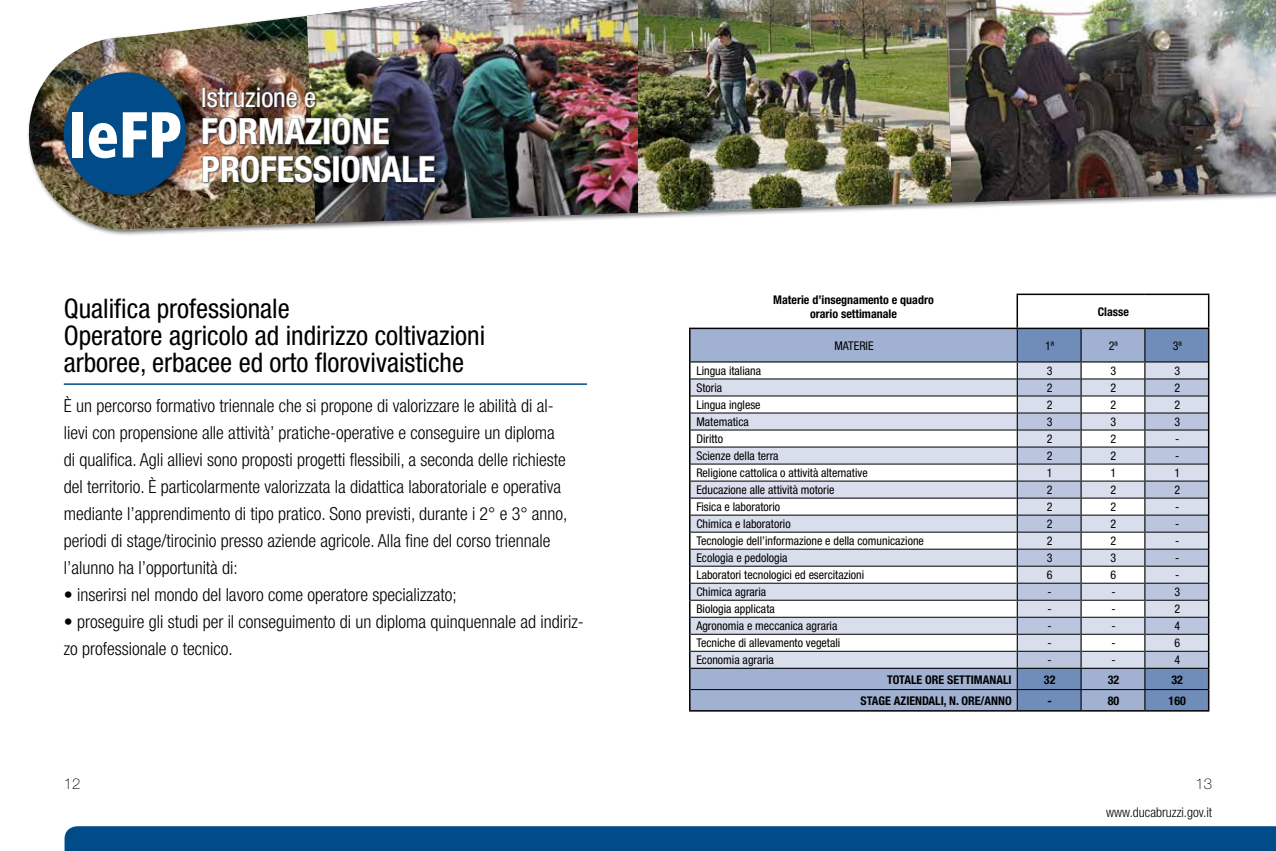
<style>
.page{position:relative;width:1276px;height:851px;background:#fff}
.page>*{position:absolute;margin:0;border:0;box-sizing:border-box;transform-origin:0 0}
.t1{font:900 condensed 64.8px "Frutiger";color:#fff;scale:.9 1}
.t2{font:700 condensed 36px/37.5px "Helvetica Neue";color:#fff}
.t3{font:condensed 27px/27px "Helvetica Neue";color:#000}
.t4{font:condensed 27px "Helvetica Neue";color:#fff}
.t5{font:300 condensed 18px/27px "Helvetica Neue";color:#000}
.t6{font:100 15px "Helvetica Neue";color:#000}
.t7{font:300 condensed 13.5px "Helvetica Neue";color:#000}
.t8{font:condensed 12px "Helvetica Neue";color:#000}
.t9{font:700 condensed 12px/14.4px "Helvetica Neue";color:#000;text-align:center}
</style>
<div class="page">
<div style="left:65px;top:826px;width:1211px;height:24px;background:#004b88"></div>
<svg style="left:315px;top:223px;width:164px;height:6px"></svg>
<img style="left:305px;top:0;width:334px;height:223px">
<img style="left:638px;top:0;width:306px;height:213px">
<img style="left:28px;top:16px;width:287px;height:217px">
<svg style="left:944px;top:0;width:186px;height:208px"></svg>
<img style="left:945px;top:0;width:331px;height:202px">
<hr style="left:689px;top:327px;width:328px;height:2px;background:#000">
<hr style="left:1017px;top:327px;width:64px;height:2px;background:#000">
<hr style="left:1081px;top:327px;width:64px;height:2px;background:#000">
<hr style="left:1145px;top:327px;width:64px;height:2px;background:#000">
<hr style="left:689px;top:710px;width:328px;height:1px;background:#000">
<hr style="left:1017px;top:710px;width:64px;height:1px;background:#000">
<hr style="left:1081px;top:710px;width:64px;height:1px;background:#000">
<hr style="left:1145px;top:710px;width:64px;height:1px;background:#000">
<svg style="left:689px;top:328px;width:520px;height:382px"></svg>
<hr style="left:1016px;top:293px;width:65px;height:2px;background:#000">
<hr style="left:1016px;top:295px;width:2px;height:32px;background:#000">
<hr style="left:1081px;top:293px;width:64px;height:2px;background:#000">
<hr style="left:1145px;top:293px;width:64px;height:2px;background:#000">
<hr style="left:1208px;top:295px;width:1px;height:32px;background:#000">
<hr style="left:690px;top:689px;width:327px;height:1px;background:#000">
<hr style="left:1017px;top:689px;width:64px;height:1px;background:#000">
<hr style="left:1081px;top:689px;width:64px;height:1px;background:#000">
<hr style="left:1145px;top:689px;width:63px;height:1px;background:#000">
<hr style="left:64px;top:383px;width:523px;height:2px;background:#004b88">
<div style="left:201px;top:86px;width:236px;height:99px;background:#000;opacity:.75"></div>
<img style="left:203px;top:87px;width:232px;height:124px">
<div style="left:61px;top:70px;width:132px;height:131px;background:#000;opacity:.6"></div>
<div style="left:64px;top:72px;width:122px;height:123px;background:#004b88;border-radius:50%"></div>
<h1 class="t1" style="left:68px;top:95px;width:127px">IeFP</h1>
<h3 class="t4" style="left:201px;top:81px;width:116px">Istruzione e</h3>
<h2 class="t2" style="left:201px;top:112px;width:236px">Formazione<br>Professionale</h2>
<h3 class="t3" style="left:64px;top:295px;width:423px">Qualifica professionale<br>Operatore agricolo ad indirizzo coltivazioni arboree, erbacee ed orto florovivaistiche</h3>
<p class="t5" style="left:64px;top:392px;width:505px">È un percorso formativo triennale che si propone di valorizzare le abilità di al&shy;lievi con propensione alle attività’ pratiche-operative e conseguire un diploma di qualifica. Agli allievi sono proposti progetti flessibili, a seconda delle richieste del territorio. È particolarmente valorizzata la didattica laboratoriale e operativa mediante l’apprendimento di tipo pratico. Sono previsti, durante i 2° e 3° anno, periodi di stage/tirocinio presso aziende agricole. Alla fine del corso triennale l’alunno ha l’opportunità di:</p>
<p class="t5" style="left:64px;top:581px;width:394px">• inserirsi nel mondo del lavoro come operatore specializzato;</p>
<p class="t5" style="left:64px;top:608px;width:521px">• proseguire gli studi per il conseguimento di un diploma quinquennale ad indiriz&shy;zo professionale o tecnico.</p>
<p class="t9" style="left:773px;top:292px;width:162px">Materie d’insegnamento e quadro orario settimanale</p>
<p class="t9" style="left:1097px;top:304px;width:33px">Classe</p>
<p class="t8" style="left:834px;top:339px;width:41px">MATERIE</p>
<p class="t8" style="left:1045px;top:339px;width:11px">1ª</p>
<p class="t8" style="left:1109px;top:339px;width:11px">2ª</p>
<p class="t8" style="left:1172px;top:339px;width:11px">3ª</p>
<p class="t8" style="left:696px;top:364px;width:66px">Lingua italiana</p>
<p class="t8" style="left:1046px;top:364px;width:7px">3</p>
<p class="t8" style="left:1110px;top:364px;width:7px">3</p>
<p class="t8" style="left:1174px;top:364px;width:7px">3</p>
<p class="t8" style="left:696px;top:381px;width:27px">Storia</p>
<p class="t8" style="left:1046px;top:381px;width:7px">2</p>
<p class="t8" style="left:1110px;top:381px;width:7px">2</p>
<p class="t8" style="left:1174px;top:381px;width:7px">2</p>
<p class="t8" style="left:696px;top:398px;width:66px">Lingua inglese</p>
<p class="t8" style="left:1046px;top:398px;width:7px">2</p>
<p class="t8" style="left:1110px;top:398px;width:7px">2</p>
<p class="t8" style="left:1174px;top:398px;width:7px">2</p>
<p class="t8" style="left:696px;top:415px;width:54px">Matematica</p>
<p class="t8" style="left:1046px;top:415px;width:7px">3</p>
<p class="t8" style="left:1110px;top:415px;width:7px">3</p>
<p class="t8" style="left:1174px;top:415px;width:7px">3</p>
<p class="t8" style="left:696px;top:432px;width:28px">Diritto</p>
<p class="t8" style="left:1046px;top:432px;width:7px">2</p>
<p class="t8" style="left:1110px;top:432px;width:7px">2</p>
<p class="t8" style="left:1175px;top:432px;width:6px">-</p>
<p class="t8" style="left:696px;top:449px;width:84px">Scienze della terra</p>
<p class="t8" style="left:1046px;top:449px;width:7px">2</p>
<p class="t8" style="left:1110px;top:449px;width:7px">2</p>
<p class="t8" style="left:1175px;top:449px;width:6px">-</p>
<p class="t8" style="left:696px;top:466px;width:173px">Religione cattolica o attività alternative</p>
<p class="t8" style="left:1046px;top:466px;width:7px">1</p>
<p class="t8" style="left:1110px;top:466px;width:7px">1</p>
<p class="t8" style="left:1174px;top:466px;width:7px">1</p>
<p class="t8" style="left:696px;top:483px;width:140px">Educazione alle attività motorie</p>
<p class="t8" style="left:1046px;top:483px;width:7px">2</p>
<p class="t8" style="left:1110px;top:483px;width:7px">2</p>
<p class="t8" style="left:1174px;top:483px;width:7px">2</p>
<p class="t8" style="left:696px;top:500px;width:85px">Fisica e laboratorio</p>
<p class="t8" style="left:1046px;top:500px;width:7px">2</p>
<p class="t8" style="left:1110px;top:500px;width:7px">2</p>
<p class="t8" style="left:1175px;top:500px;width:6px">-</p>
<p class="t8" style="left:696px;top:517px;width:96px">Chimica e laboratorio</p>
<p class="t8" style="left:1046px;top:517px;width:7px">2</p>
<p class="t8" style="left:1110px;top:517px;width:7px">2</p>
<p class="t8" style="left:1175px;top:517px;width:6px">-</p>
<p class="t8" style="left:696px;top:534px;width:229px">Tecnologie dell’informazione e della comunicazione</p>
<p class="t8" style="left:1046px;top:534px;width:7px">2</p>
<p class="t8" style="left:1110px;top:534px;width:7px">2</p>
<p class="t8" style="left:1175px;top:534px;width:6px">-</p>
<p class="t8" style="left:696px;top:551px;width:93px">Ecologia e pedologia</p>
<p class="t8" style="left:1046px;top:551px;width:7px">3</p>
<p class="t8" style="left:1110px;top:551px;width:7px">3</p>
<p class="t8" style="left:1175px;top:551px;width:6px">-</p>
<p class="t8" style="left:696px;top:568px;width:169px">Laboratori tecnologici ed esercitazioni</p>
<p class="t8" style="left:1046px;top:568px;width:7px">6</p>
<p class="t8" style="left:1110px;top:568px;width:7px">6</p>
<p class="t8" style="left:1175px;top:568px;width:6px">-</p>
<p class="t8" style="left:696px;top:585px;width:71px">Chimica agraria</p>
<p class="t8" style="left:1047px;top:585px;width:6px">-</p>
<p class="t8" style="left:1111px;top:585px;width:6px">-</p>
<p class="t8" style="left:1174px;top:585px;width:7px">3</p>
<p class="t8" style="left:696px;top:602px;width:80px">Biologia applicata</p>
<p class="t8" style="left:1047px;top:602px;width:6px">-</p>
<p class="t8" style="left:1111px;top:602px;width:6px">-</p>
<p class="t8" style="left:1174px;top:602px;width:7px">2</p>
<p class="t8" style="left:696px;top:619px;width:142px">Agronomia e meccanica agraria</p>
<p class="t8" style="left:1047px;top:619px;width:6px">-</p>
<p class="t8" style="left:1111px;top:619px;width:6px">-</p>
<p class="t8" style="left:1174px;top:619px;width:7px">4</p>
<p class="t8" style="left:696px;top:636px;width:145px">Tecniche di allevamento vegetali</p>
<p class="t8" style="left:1047px;top:636px;width:6px">-</p>
<p class="t8" style="left:1111px;top:636px;width:6px">-</p>
<p class="t8" style="left:1174px;top:636px;width:7px">6</p>
<p class="t8" style="left:696px;top:653px;width:79px">Economia agraria</p>
<p class="t8" style="left:1047px;top:653px;width:6px">-</p>
<p class="t8" style="left:1111px;top:653px;width:6px">-</p>
<p class="t8" style="left:1174px;top:653px;width:7px">4</p>
<p class="t9" style="left:887px;top:672px;width:116px">TOTALE ORE SETTIMANALI</p>
<p class="t9" style="left:1044px;top:672px;width:13px">32</p>
<p class="t9" style="left:1107px;top:672px;width:13px">32</p>
<p class="t9" style="left:1171px;top:672px;width:13px">32</p>
<p class="t9" style="left:860px;top:693px;width:139px">Stage aziendali, n. ore/anno</p>
<p class="t9" style="left:1047px;top:693px;width:6px">-</p>
<p class="t9" style="left:1107px;top:693px;width:13px">80</p>
<p class="t9" style="left:1168px;top:693px;width:19px">160</p>
<p class="t6" style="left:64px;top:775px;width:18px">12</p>
<p class="t6" style="left:1195px;top:775px;width:18px">13</p>
<p class="t7" style="left:1106px;top:804px;width:107px">www.ducabruzzi.gov.it</p>
</div>
